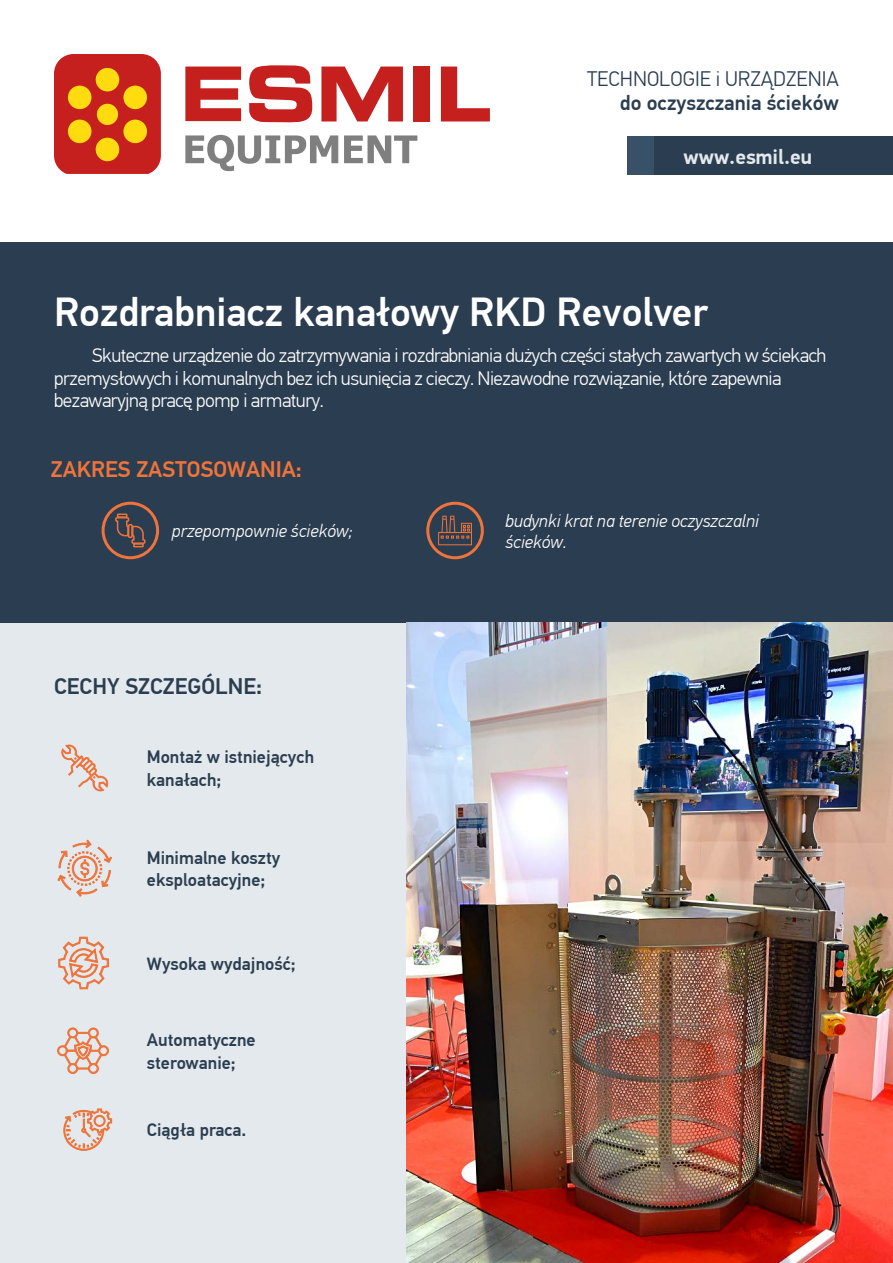
<style>
.page{position:relative;width:893px;height:1263px;background:#fff}
.page>*{position:absolute;margin:0;border:0;box-sizing:border-box;transform-origin:0 0}
.t1{font:500 40.5px "PF Din Text Pro";color:#fff}
.t2{font:500 22.5px "PF Din Text Pro";color:#ee743b}
.t3{font:500 22.5px "PF Din Text Pro";color:#2b3d50}
.t4{font:300 21px "PF Din Text Pro";color:#2b3d50}
.t5{font:500 21px "PF Din Text Pro";color:#2b3d50}
.t6{font:700 21px "PF Din Display Pro";color:#e3e9ec}
.t7{font:300 19.5px/22.5px "PF Din Text Pro";letter-spacing:-.025em;color:#fff}
.t8{font:500 18px/22.5px "PF Din Text Pro";color:#2b3d50}
.t9{font:italic 300 18px/21px "PF Din Text Pro";color:#fff}
</style>
<div class="page">
<div style="left:0;top:500px;width:893px;height:763px;background:#e3e9ec"></div>
<div style="left:0;top:242px;width:893px;height:381px;background:#2b3d50"></div>
<svg style="left:57px;top:1027px;width:52px;height:47px"></svg>
<svg style="left:61px;top:745px;width:47px;height:46px"></svg>
<svg style="left:58px;top:937px;width:51px;height:52px"></svg>
<img style="left:406px;top:623px;width:487px;height:640px">
<div style="left:102px;top:502px;width:57px;height:57px;border:3px solid #ee743c;border-radius:50%"></div>
<svg style="left:115px;top:513px;width:31px;height:35px"></svg>
<div style="left:426px;top:502px;width:58px;height:57px;border:3px solid #ee743c;border-radius:50%"></div>
<svg style="left:438px;top:516px;width:34px;height:29px"></svg>
<svg style="left:57px;top:839px;width:55px;height:58px"></svg>
<svg style="left:63px;top:1108px;width:49px;height:43px"></svg>
<div style="left:628px;top:137px;width:265px;height:38px;background:#395069"></div>
<div style="left:655px;top:137px;width:238px;height:38px;background:#2b3d50"></div>
<svg style="left:54px;top:54px;width:107px;height:120px;background:#c72724"></svg>
<div style="left:96px;top:138px;width:23px;height:23px;background:#ffdb10;border-radius:50%"></div>
<div style="left:97px;top:104px;width:21px;height:21px;background:#ffdb10;border-radius:50%"></div>
<div style="left:96px;top:68px;width:23px;height:23px;background:#ffdb10;border-radius:50%"></div>
<div style="left:68px;top:86px;width:23px;height:23px;background:#ffdb10;border-radius:50%"></div>
<div style="left:123px;top:86px;width:24px;height:23px;background:#ffdb10;border-radius:50%"></div>
<div style="left:68px;top:120px;width:23px;height:23px;background:#ffdb10;border-radius:50%"></div>
<div style="left:123px;top:120px;width:24px;height:23px;background:#ffdb10;border-radius:50%"></div>
<svg style="left:185px;top:67px;width:56px;height:54px"></svg>
<div style="left:414px;top:67px;width:15px;height:54px;background:#c51f1e"></div>
<svg style="left:441px;top:67px;width:49px;height:54px"></svg>
<svg style="left:321px;top:67px;width:82px;height:54px"></svg>
<svg style="left:249px;top:65px;width:63px;height:58px"></svg>
<svg style="left:185px;top:135px;width:153px;height:36px"></svg>
<svg style="left:344px;top:135px;width:73px;height:28px"></svg>
<p class="t4" style="left:587px;top:66px;width:253px">TECHNOLOGIE i URZĄDZENIA</p>
<p class="t5" style="left:620px;top:90px;width:221px">do oczyszczania ścieków</p>
<p class="t6" style="left:684px;top:144px;width:130px">www.esmil.eu</p>
<h1 class="t1" style="left:54px;top:288px;width:656px">Rozdrabniacz kanałowy RKD Revolver</h1>
<p class="t7" style="left:54px;top:345px;width:774px;text-indent:38px">Skuteczne urządzenie do zatrzymywania i rozdrabniania dużych części stałych zawartych w ściekach przemysłowych i komunalnych bez ich usunięcia z cieczy. Niezawodne rozwiązanie, które zapewnia bezawaryjną pracę pomp i armatury.</p>
<p class="t2" style="left:51px;top:456px;width:253px">ZAKRES ZASTOSOWANIA:</p>
<p class="t9" style="left:172px;top:521px;width:182px">przepompownie ścieków;</p>
<p class="t9" style="left:505px;top:510px;width:255px">budynki krat na terenie oczyszczalni ścieków.</p>
<p class="t3" style="left:54px;top:673px;width:210px">CECHY SZCZEGÓLNE:</p>
<p class="t8" style="left:147px;top:746px;width:169px">Montaż w istniejących kanałach;</p>
<p class="t8" style="left:147px;top:846px;width:135px">Minimalne koszty eksploatacyjne;</p>
<p class="t8" style="left:147px;top:952px;width:150px">Wysoka wydajność;</p>
<p class="t8" style="left:147px;top:1029px;width:110px">Automatyczne sterowanie;</p>
<p class="t8" style="left:147px;top:1119px;width:101px">Ciągła praca.</p>
</div>
